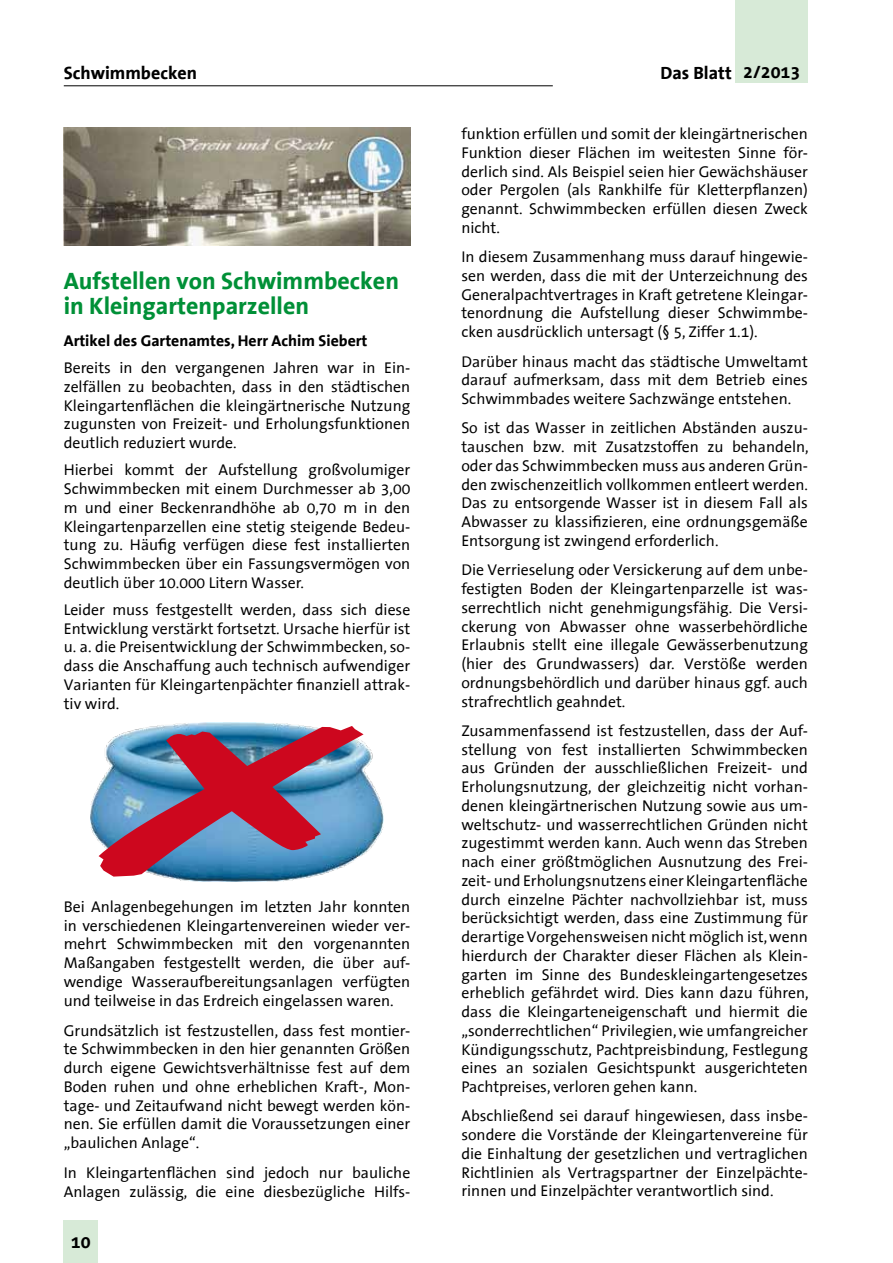
<style>
.page{position:relative;width:893px;height:1263px;background:#fff}
.page>*{position:absolute;margin:0;border:0;box-sizing:border-box;transform-origin:0 0}
.t1{font:700 24px/25.5px "The Sans Office";color:#009037}
.t2{font:700 18px "The Sans Office";color:#000}
.t3{font:15.75px/18.8px "The Sans Office";color:#000;text-align:justify}
.t4{font:700 15.75px "The Sans Office";color:#000}
</style>
<div class="page">
<div style="left:736px;top:0;width:72px;height:83px;background:#d7ead7"></div>
<div style="left:64px;top:1220px;width:34px;height:43px;background:#d7ead7"></div>
<hr style="left:64px;top:85px;width:489px;height:1px;background:#000">
<img style="left:91px;top:723px;width:293px;height:158px">
<img style="left:64px;top:128px;width:346px;height:117px">
<svg style="left:99px;top:726px;width:265px;height:150px;background:#629ec4"></svg>
<p class="t2" style="left:64px;top:63px;width:135px">Schwimmbecken</p>
<h1 class="t1" style="left:64px;top:269px;width:337px">Aufstellen von Schwimmbecken in Kleingartenparzellen</h1>
<p class="t4" style="left:64px;top:332px;width:305px">Artikel des Gartenamtes, Herr Achim Siebert</p>
<p class="t3" style="left:64px;top:359px;width:348px">Bereits in den vergangenen Jahren war in Ein&shy;zelfällen zu beobachten, dass in den städtischen Kleingartenflächen die kleingärtnerische Nutzung zugunsten von Freizeit- und Erholungsfunktionen deutlich reduziert wurde.</p>
<p class="t3" style="left:64px;top:461px;width:348px">Hierbei kommt der Aufstellung großvolumiger Schwimmbecken mit einem Durchmesser ab 3,00 m und einer Beckenrandhöhe ab 0,70 m in den Kleingartenparzellen eine stetig steigende Bedeu&shy;tung zu. Häufig verfügen diese fest installierten Schwimmbecken über ein Fassungsvermögen von deutlich über 10.000 Litern Wasser.</p>
<p class="t3" style="left:64px;top:601px;width:348px">Leider muss festgestellt werden, dass sich diese Entwicklung verstärkt fortsetzt. Ursache hierfür ist u. a. die Preisentwicklung der Schwimmbecken, so&shy;dass die Anschaffung auch technisch aufwendiger Varianten für Kleingartenpächter finanziell attrak&shy;tiv wird.</p>
<p class="t3" style="left:64px;top:898px;width:348px">Bei Anlagenbegehungen im letzten Jahr konnten in verschiedenen Kleingartenvereinen wieder ver&shy;mehrt Schwimmbecken mit den vorgenannten Maßangaben festgestellt werden, die über auf&shy;wendige Wasseraufbereitungsanlagen verfügten und teilweise in das Erdreich eingelassen waren.</p>
<p class="t3" style="left:64px;top:1021px;width:348px">Grundsätzlich ist festzustellen, dass fest montier&shy;te Schwimmbecken in den hier genannten Größen durch eigene Gewichtsverhältnisse fest auf dem Boden ruhen und ohne erheblichen Kraft-, Mon&shy;tage- und Zeitaufwand nicht bewegt werden kön&shy;nen. Sie erfüllen damit die Voraussetzungen einer „baulichen Anlage“.</p>
<p class="t3" style="left:64px;top:1164px;width:348px">In Kleingartenflächen sind jedoch nur bauliche<br>Anlagen zulässig, die eine diesbezügliche Hilfs-</p>
<p class="t2" style="left:71px;top:1233px;width:21px">10</p>
<p class="t2" style="left:661px;top:63px;width:141px">Das Blatt 2/2013</p>
<p class="t3" style="left:461px;top:125px;width:348px">funktion erfüllen und somit der kleingärtnerischen Funktion dieser Flächen im weitesten Sinne för&shy;derlich sind. Als Beispiel seien hier Gewächshäuser oder Pergolen (als Rankhilfe für Kletterpflanzen) genannt. Schwimmbecken erfüllen diesen Zweck nicht.</p>
<p class="t3" style="left:461px;top:248px;width:348px">In diesem Zusammenhang muss darauf hingewie&shy;sen werden, dass die mit der Unterzeichnung des Generalpachtvertrages in Kraft getretene Kleingar&shy;tenordnung die Aufstellung dieser Schwimmbe&shy;cken ausdrücklich untersagt (§ 5, Ziffer 1.1).</p>
<p class="t3" style="left:461px;top:353px;width:348px">Darüber hinaus macht das städtische Umweltamt darauf aufmerksam, dass mit dem Betrieb eines Schwimmbades weitere Sachzwänge entstehen.</p>
<p class="t3" style="left:461px;top:419px;width:349px">So ist das Wasser in zeitlichen Abständen auszu&shy;tauschen bzw. mit Zusatzstoffen zu behandeln, oder das Schwimmbecken muss aus anderen Grün&shy;den zwischenzeitlich vollkommen entleert werden.<br>Das zu entsorgende Wasser ist in diesem Fall als Abwasser zu klassifizieren, eine ordnungsgemäße Entsorgung ist zwingend erforderlich.</p>
<p class="t3" style="left:461px;top:561px;width:348px">Die Verrieselung oder Versickerung auf dem unbe&shy;festigten Boden der Kleingartenparzelle ist was&shy;serrechtlich nicht genehmigungsfähig. Die Versi&shy;ckerung von Abwasser ohne wasserbehördliche Erlaubnis stellt eine illegale Gewässerbenutzung (hier des Grundwassers) dar. Verstöße werden ordnungsbehördlich und darüber hinaus ggf. auch strafrechtlich geahndet.</p>
<p class="t3" style="left:461px;top:722px;width:349px">Zusammenfassend ist festzustellen, dass der Auf&shy;stellung von fest installierten Schwimmbecken aus Gründen der ausschließlichen Freizeit- und Erholungsnutzung, der gleichzeitig nicht vorhan&shy;denen kleingärtnerischen Nutzung sowie aus um&shy;weltschutz- und wasserrechtlichen Gründen nicht zugestimmt werden kann. Auch wenn das Streben nach einer größtmöglichen Ausnutzung des Frei&shy;zeit- und Erholungsnutzens einer Kleingartenfläche durch einzelne Pächter nachvollziehbar ist, muss berücksichtigt werden, dass eine Zustimmung für derartige Vorgehensweisen nicht möglich ist, wenn hierdurch der Charakter dieser Flächen als Klein&shy;garten im Sinne des Bundeskleingartengesetzes erheblich gefährdet wird. Dies kann dazu führen, dass die Kleingarteneigenschaft und hiermit die „sonderrechtlichen“ Privilegien, wie umfangreicher Kündigungsschutz, Pachtpreisbindung, Festlegung eines an sozialen Gesichtspunkt ausgerichteten Pachtpreises, verloren gehen kann.</p>
<p class="t3" style="left:461px;top:1107px;width:348px">Abschließend sei darauf hingewiesen, dass insbe&shy;sondere die Vorstände der Kleingartenvereine für die Einhaltung der gesetzlichen und vertraglichen Richtlinien als Vertragspartner der Einzelpächte&shy;rinnen und Einzelpächter verantwortlich sind.</p>
</div>
